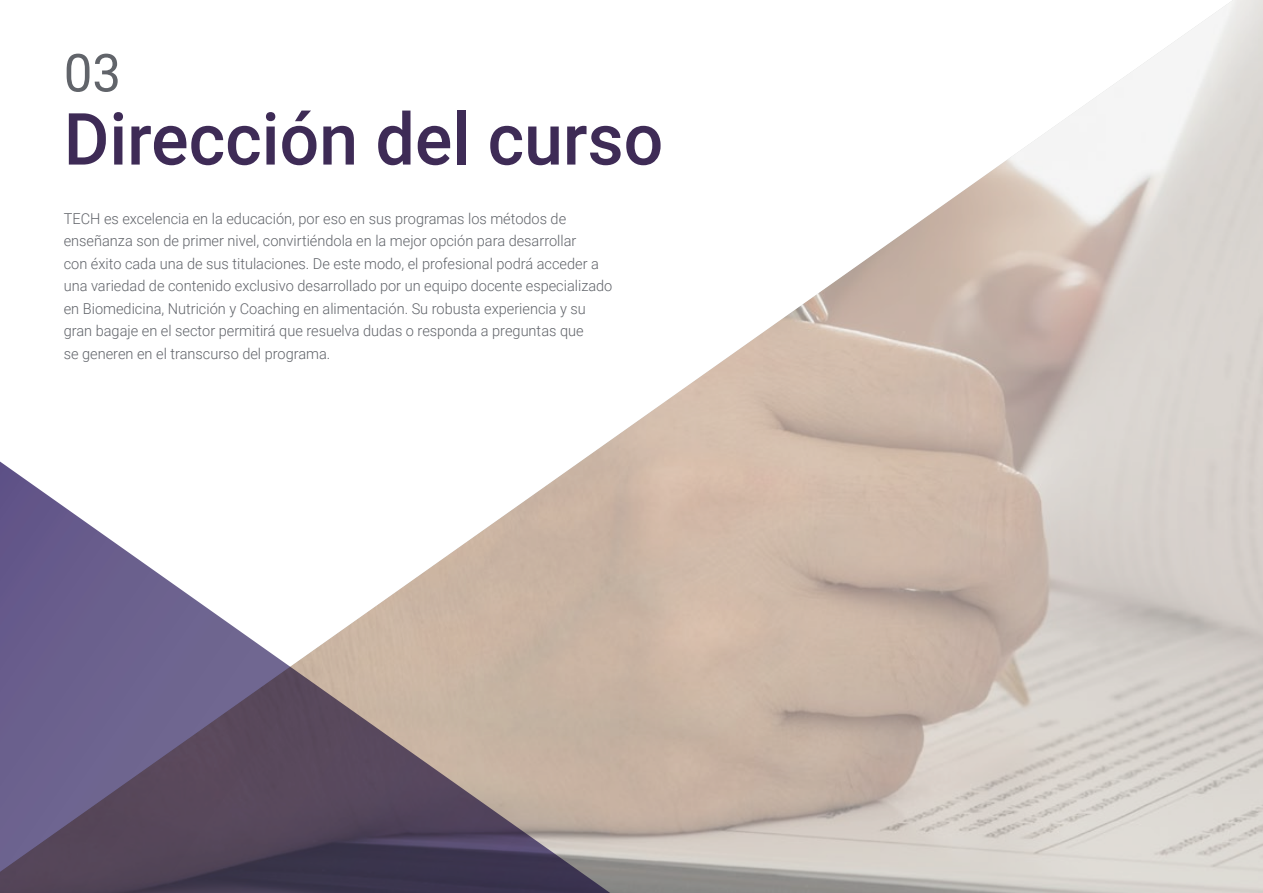
<style>
.page{position:relative;width:1263px;height:893px;background:#fff}
.page>*{position:absolute;margin:0;border:0;box-sizing:border-box;transform-origin:0 0}
.t1{font:500 72px "Roboto";color:#3e2b56}
.t2{font:52.5px "Roboto";color:#61646a}
.t3{font:300 15px/22.5px "Roboto";color:#61646a}
</style>
<div class="page">
<img style="left:602px;top:0;width:661px;height:893px">
<svg style="left:0;top:446px;width:640px;height:447px"></svg>
<h2 class="t2" style="left:64px;top:36px;width:59px">03</h2>
<h1 class="t1" style="left:64px;top:89px;width:601px">Dirección del curso</h1>
<p class="t3" style="left:64px;top:207px;width:550px">TECH es excelencia en la educación, por eso en sus programas los métodos de enseñanza son de primer nivel, convirtiéndola en la mejor opción para desarrollar<br>con éxito cada una de sus titulaciones. De este modo, el profesional podrá acceder a una variedad de contenido exclusivo desarrollado por un equipo docente especializado en Biomedicina, Nutrición y Coaching en alimentación. Su robusta experiencia y su gran bagaje en el sector permitirá que resuelva dudas o responda a preguntas que<br>se generen en el transcurso del programa.</p>
</div>
